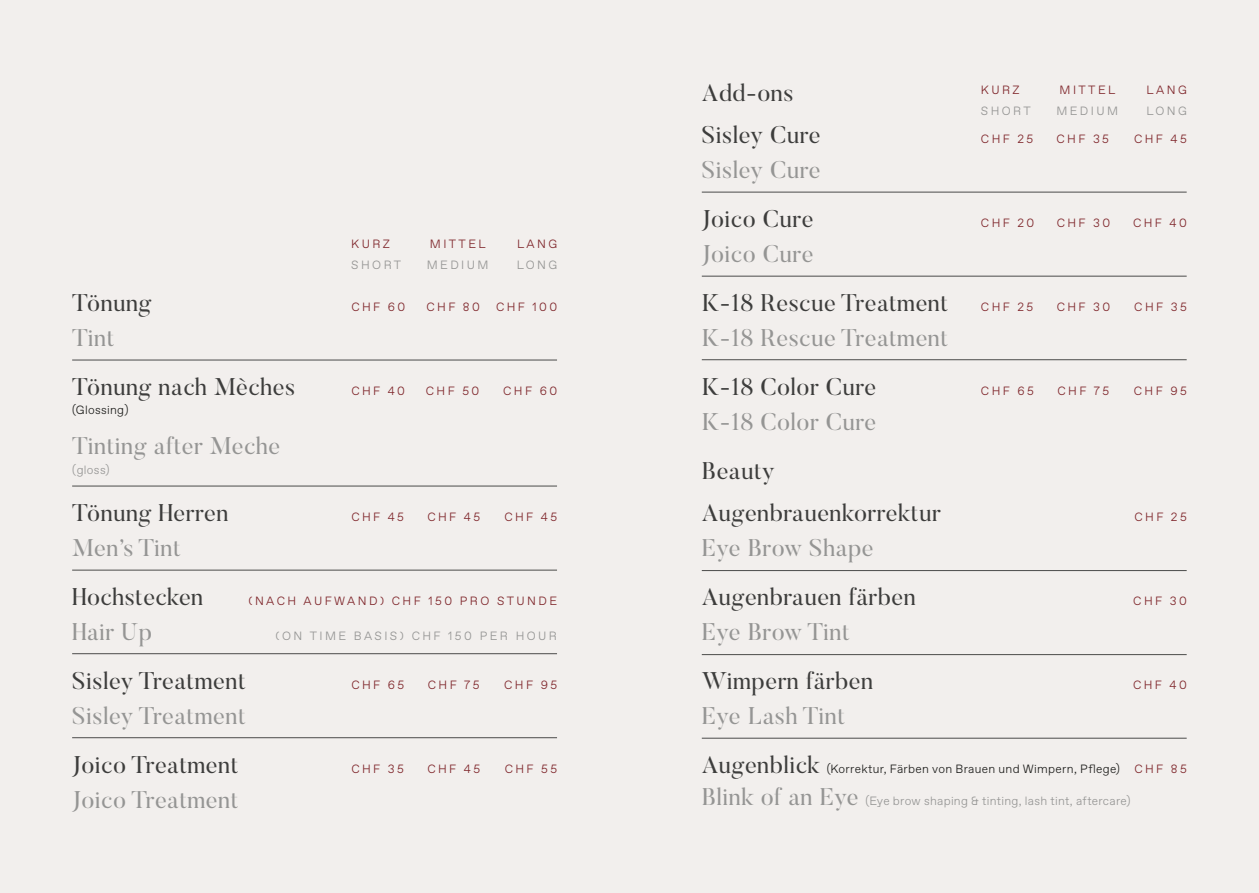
<style>
.page{position:relative;width:1259px;height:893px;background:#f2efed}
.page>*{position:absolute;margin:0;border:0;box-sizing:border-box;transform-origin:0 0}
.t1{font:24px "Butler";letter-spacing:.02em;color:#3d3d3c}
.t2{font:24px "Butler";letter-spacing:.02em;color:#959594}
.t3{font:300 12px "ABC Favorit Unlicensed Trial";letter-spacing:.2em;color:#7f262b}
.t4{font:300 12px "ABC Favorit";letter-spacing:.025em;color:#1d1d1b}
.t5{font:300 12px "ABC Favorit";letter-spacing:.025em;color:#959594}
.t6{font:300 12px "ABC Favorit Unlicensed Trial";letter-spacing:.2em;color:#959594}
.s1{font-family:"Butler";font-weight:400;font-size:24px;color:#3d3d3c}
.s2{font-family:"Butler";font-weight:400;font-size:24px}
</style>
<div class="page">
<hr style="left:702px;top:738px;width:484px;height:1px;background:#4b4b4a">
<hr style="left:72px;top:360px;width:485px;height:1px;background:#4b4b4a">
<hr style="left:702px;top:192px;width:484px;height:1px;background:#4b4b4a">
<hr style="left:702px;top:570px;width:484px;height:1px;background:#4b4b4a">
<hr style="left:72px;top:486px;width:485px;height:1px;background:#4b4b4a">
<hr style="left:72px;top:570px;width:485px;height:1px;background:#4b4b4a">
<hr style="left:702px;top:276px;width:484px;height:1px;background:#4b4b4a">
<hr style="left:702px;top:654px;width:484px;height:1px;background:#4b4b4a">
<hr style="left:72px;top:737px;width:485px;height:1px;background:#4b4b4a">
<hr style="left:72px;top:653px;width:485px;height:1px;background:#4b4b4a">
<hr style="left:702px;top:359px;width:484px;height:1px;background:#4b4b4a">
<p class="t1" style="left:702px;top:77px;width:93px">Add-ons</p>
<p class="t1" style="left:702px;top:119px;width:120px">Sisley Cure</p>
<p class="t2" style="left:702px;top:154px;width:120px">Sisley Cure</p>
<p class="t1" style="left:702px;top:203px;width:113px">Joico Cure</p>
<p class="t3" style="left:351px;top:237px;width:40px">KURZ</p>
<p class="t6" style="left:351px;top:258px;width:51px">SHORT</p>
<p class="t3" style="left:430px;top:237px;width:57px">MITTEL</p>
<p class="t6" style="left:427px;top:258px;width:63px">MEDIUM</p>
<p class="t3" style="left:517px;top:237px;width:42px">LANG</p>
<p class="t6" style="left:517px;top:258px;width:42px">LONG</p>
<p class="t2" style="left:702px;top:238px;width:113px">Joico Cure</p>
<p class="t1" style="left:72px;top:287px;width:81px">Tönung</p>
<p class="t3" style="left:351px;top:300px;width:55px">CHF 60</p>
<p class="t3" style="left:426px;top:300px;width:55px">CHF 80</p>
<p class="t3" style="left:496px;top:300px;width:63px">CHF 100</p>
<p class="t1" style="left:702px;top:287px;width:248px">K-18 Rescue Treatment</p>
<p class="t2" style="left:72px;top:322px;width:44px">Tint</p>
<p class="t2" style="left:702px;top:322px;width:248px">K-18 Rescue Treatment</p>
<p class="t1" style="left:72px;top:371px;width:224px">Tönung nach Mèches</p>
<p class="t4" style="left:72px;top:403px;width:58px">(Glossing)</p>
<p class="t2" style="left:72px;top:431px;width:209px">Tinting after Meche</p>
<p class="t5" style="left:72px;top:463px;width:39px">(gloss)</p>
<p class="t1" style="left:72px;top:497px;width:158px">Tönung Herren</p>
<p class="t3" style="left:351px;top:384px;width:55px">CHF 40</p>
<p class="t3" style="left:426px;top:384px;width:55px">CHF 50</p>
<p class="t3" style="left:503px;top:384px;width:55px">CHF 60</p>
<p class="t3" style="left:351px;top:510px;width:54px">CHF 45</p>
<p class="t3" style="left:427px;top:510px;width:54px">CHF 45</p>
<p class="t3" style="left:504px;top:510px;width:54px">CHF 45</p>
<p class="t1" style="left:702px;top:371px;width:176px">K-18 Color Cure</p>
<p class="t2" style="left:702px;top:406px;width:176px">K-18 Color Cure</p>
<p class="t1" style="left:702px;top:455px;width:74px">Beauty</p>
<p class="t1" style="left:702px;top:498px;width:240px">Augenbrauenkorrektur</p>
<p class="t2" style="left:72px;top:532px;width:110px">Men’s Tint</p>
<p class="t2" style="left:702px;top:533px;width:173px">Eye Brow Shape</p>
<p class="t1" style="left:72px;top:581px;width:133px">Hochstecken</p>
<p class="t2" style="left:72px;top:616px;width:82px">Hair Up</p>
<p class="t3" style="left:248px;top:594px;width:310px">(NACH AUFWAND) CHF 150 PRO STUNDE</p>
<p class="t6" style="left:275px;top:629px;width:283px">(ON TIME BASIS) CHF 150 PER HOUR</p>
<p class="t1" style="left:702px;top:582px;width:216px">Augenbrauen färben</p>
<p class="t2" style="left:702px;top:617px;width:149px">Eye Brow Tint</p>
<p class="t3" style="left:981px;top:83px;width:40px">KURZ</p>
<p class="t3" style="left:1059px;top:83px;width:57px">MITTEL</p>
<p class="t3" style="left:1146px;top:83px;width:42px">LANG</p>
<p class="t6" style="left:981px;top:104px;width:51px">SHORT</p>
<p class="t6" style="left:1056px;top:104px;width:63px">MEDIUM</p>
<p class="t6" style="left:1146px;top:104px;width:42px">LONG</p>
<p class="t3" style="left:981px;top:132px;width:54px">CHF 25</p>
<p class="t3" style="left:1056px;top:132px;width:54px">CHF 35</p>
<p class="t3" style="left:1134px;top:132px;width:54px">CHF 45</p>
<p class="t3" style="left:981px;top:216px;width:55px">CHF 20</p>
<p class="t3" style="left:1056px;top:216px;width:55px">CHF 30</p>
<p class="t3" style="left:1133px;top:216px;width:55px">CHF 40</p>
<p class="t3" style="left:981px;top:300px;width:54px">CHF 25</p>
<p class="t3" style="left:1056px;top:300px;width:55px">CHF 30</p>
<p class="t3" style="left:1134px;top:300px;width:54px">CHF 35</p>
<p class="t3" style="left:981px;top:384px;width:54px">CHF 65</p>
<p class="t3" style="left:1057px;top:384px;width:53px">CHF 75</p>
<p class="t3" style="left:1134px;top:384px;width:54px">CHF 95</p>
<p class="t3" style="left:1134px;top:510px;width:54px">CHF 25</p>
<p class="t3" style="left:1133px;top:594px;width:55px">CHF 30</p>
<p class="t1" style="left:72px;top:665px;width:175px">Sisley Treatment</p>
<p class="t3" style="left:351px;top:678px;width:54px">CHF 65</p>
<p class="t3" style="left:428px;top:678px;width:53px">CHF 75</p>
<p class="t1" style="left:702px;top:665px;width:173px">Wimpern färben</p>
<p class="t3" style="left:504px;top:678px;width:54px">CHF 95</p>
<p class="t3" style="left:1133px;top:678px;width:55px">CHF 40</p>
<p class="t2" style="left:72px;top:700px;width:175px">Sisley Treatment</p>
<p class="t2" style="left:702px;top:700px;width:145px">Eye Lash Tint</p>
<p class="t1" style="left:72px;top:749px;width:168px">Joico Treatment</p>
<p class="t2" style="left:72px;top:784px;width:168px">Joico Treatment</p>
<p class="t3" style="left:351px;top:762px;width:54px">CHF 35</p>
<p class="t3" style="left:427px;top:762px;width:54px">CHF 45</p>
<p class="t4" style="left:702px;top:762px;width:420px"><span class="s1">Augenblick</span> (Korrektur, Färben von Brauen und Wimpern, Pflege)</p>
<p class="t5" style="left:702px;top:794px;width:430px"><span class="s2">Blink of an Eye</span> (Eye brow shaping &amp; tinting, lash tint, aftercare)</p>
<p class="t3" style="left:505px;top:762px;width:54px">CHF 55</p>
<p class="t3" style="left:1134px;top:762px;width:54px">CHF 85</p>
</div>
